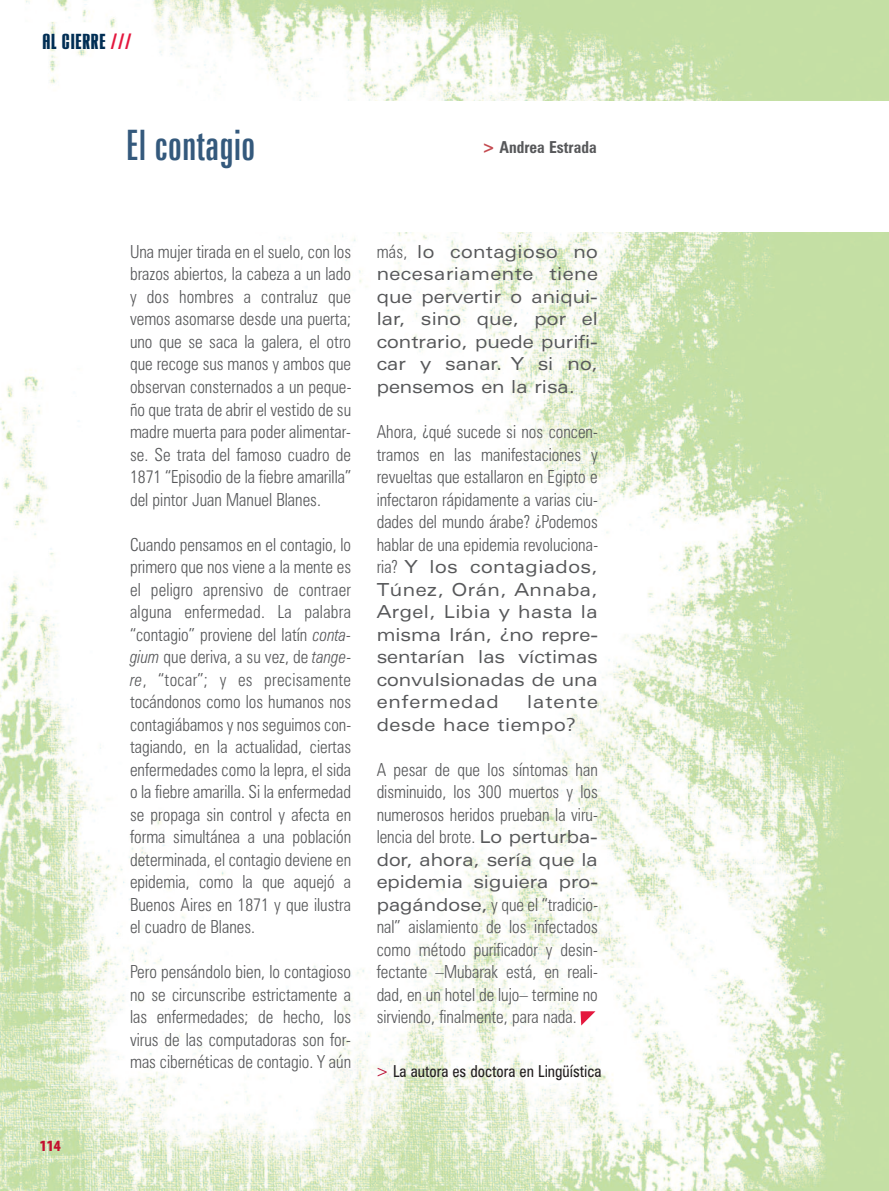
<style>
.page{position:relative;width:889px;height:1191px;background:#fff}
.page>*{position:absolute;margin:0;border:0;box-sizing:border-box;transform-origin:0 0}
.t1{font:extra-condensed 42px "Zurich BT";color:#34597c}
.t2{font:22.8px "House Gothic Bold Two";letter-spacing:.035em;color:#002e54}
.t3{font:300 condensed 18px/22.5px "Zurich BT";color:#57585a;text-align:justify;scale:.95 1}
.t4{font:expanded 18px/22.5px "Zurich BT";color:#57585a;text-align:justify;scale:.95 1}
.t5{font:expanded 18px/22.5px "Zurich BT";letter-spacing:.03em;color:#57585a;scale:.95 1}
.t6{font:condensed 16.5px "Zurich BT";color:#231f20;scale:.95 1}
.t7{font:700 condensed 16.5px "Zurich BT";color:#57585a;scale:.95 1}
.t8{font:15.75px "Myriad MM.830.wt.300.wd";color:#c3102f}
.s1{color:#e4183e}
.s2{color:#c44a50}
.s3{font-style:italic}
.s4{font-weight:300;font-stretch:condensed}
.s5{font-weight:400;font-stretch:expanded}
.s6{color:#b90f36}
</style>
<div class="page">
<img style="left:0;top:0;width:889px;height:1191px">
<div style="left:125px;top:102px;width:764px;height:130px;background:#fff"></div>
<svg style="left:580px;top:1011px;width:15px;height:14px"></svg>
<p class="t2" style="left:42px;top:30px;width:91px">AL CIERRE <span class="s1">///</span></p>
<p class="t8" style="left:40px;top:1140px;width:22px">114</p>
<h1 class="t1" style="left:126px;top:130px;width:131px">El contagio</h1>
<p class="t7" style="left:482px;top:141px;width:122px"><span class="s2">&gt;</span> Andrea Estrada</p>
<p class="t3" style="left:130px;top:242px;width:235px">Una mujer tirada en el suelo, con los brazos abiertos, la cabeza a un lado y dos hombres a contraluz que vemos asomarse desde una puerta; uno que se saca la galera, el otro que recoge sus manos y ambos que observan consternados a un peque&shy;ño que trata de abrir el vestido de su madre muerta para poder alimentar&shy;se. Se trata del famoso cuadro de 1871 “Episodio de la fiebre amarilla” del pintor Juan Manuel Blanes.</p>
<p class="t3" style="left:130px;top:534px;width:235px">Cuando pensamos en el contagio, lo primero que nos viene a la mente es el peligro aprensivo de contraer alguna enfermedad. La palabra “contagio” proviene del latín <span class="s3">conta&shy;gium</span> que deriva, a su vez, de <span class="s3">tange&shy;re</span>, “tocar”; y es precisamente tocándonos como los humanos nos contagiábamos y nos seguimos con&shy;tagiando, en la actualidad, ciertas enfermedades como la lepra, el sida o la fiebre amarilla. Si la enfermedad se propaga sin control y afecta en forma simultánea a una población determinada, el contagio deviene en epidemia, como la que aquejó a Buenos Aires en 1871 y que ilustra el cuadro de Blanes.</p>
<p class="t3" style="left:130px;top:962px;width:234px">Pero pensándolo bien, lo contagioso no se circunscribe estrictamente a las enfermedades; de hecho, los virus de las computadoras son for&shy;mas cibernéticas de contagio. Y aún</p>
<p class="t4" style="left:377px;top:242px;width:234px"><span class="s4">más,</span> lo contagioso no necesariamente tiene que pervertir o aniqui&shy;lar, sino que, por el contrario, puede purifi&shy;car y sanar. Y si no, pensemos en la risa.</p>
<p class="t3" style="left:377px;top:422px;width:235px">Ahora, ¿qué sucede si nos concen&shy;tramos en las manifestaciones y revueltas que estallaron en Egipto e infectaron rápidamente a varias ciu&shy;dades del mundo árabe? ¿Podemos hablar de una epidemia revoluciona&shy;ria? <span class="s5">Y los contagiados, Túnez, Orán, Annaba, Argel, Libia y hasta la misma Irán, ¿no repre&shy;sentarían las víctimas convulsionadas de una enfermedad</span></p>
<p class="t5" style="left:377px;top:692px;width:234px;text-indent:150px">latente desde hace tiempo?</p>
<p class="t3" style="left:377px;top:759px;width:235px">A pesar de que los síntomas han disminuido, los 300 muertos y los numerosos heridos prueban la viru&shy;lencia del brote. <span class="s5">Lo perturba&shy;dor, ahora, sería que la epidemia siguiera pro&shy;pagándose,</span> y que el “tradicio&shy;nal” aislamiento de los infectados como método purificador y desin&shy;fectante –Mubarak está, en reali&shy;dad, en un hotel de lujo– termine no sirviendo, finalmente, para nada.</p>
<p class="t6" style="left:376px;top:1064px;width:239px"><span class="s6">&gt;</span> La autora es doctora en Lingüística</p>
</div>
